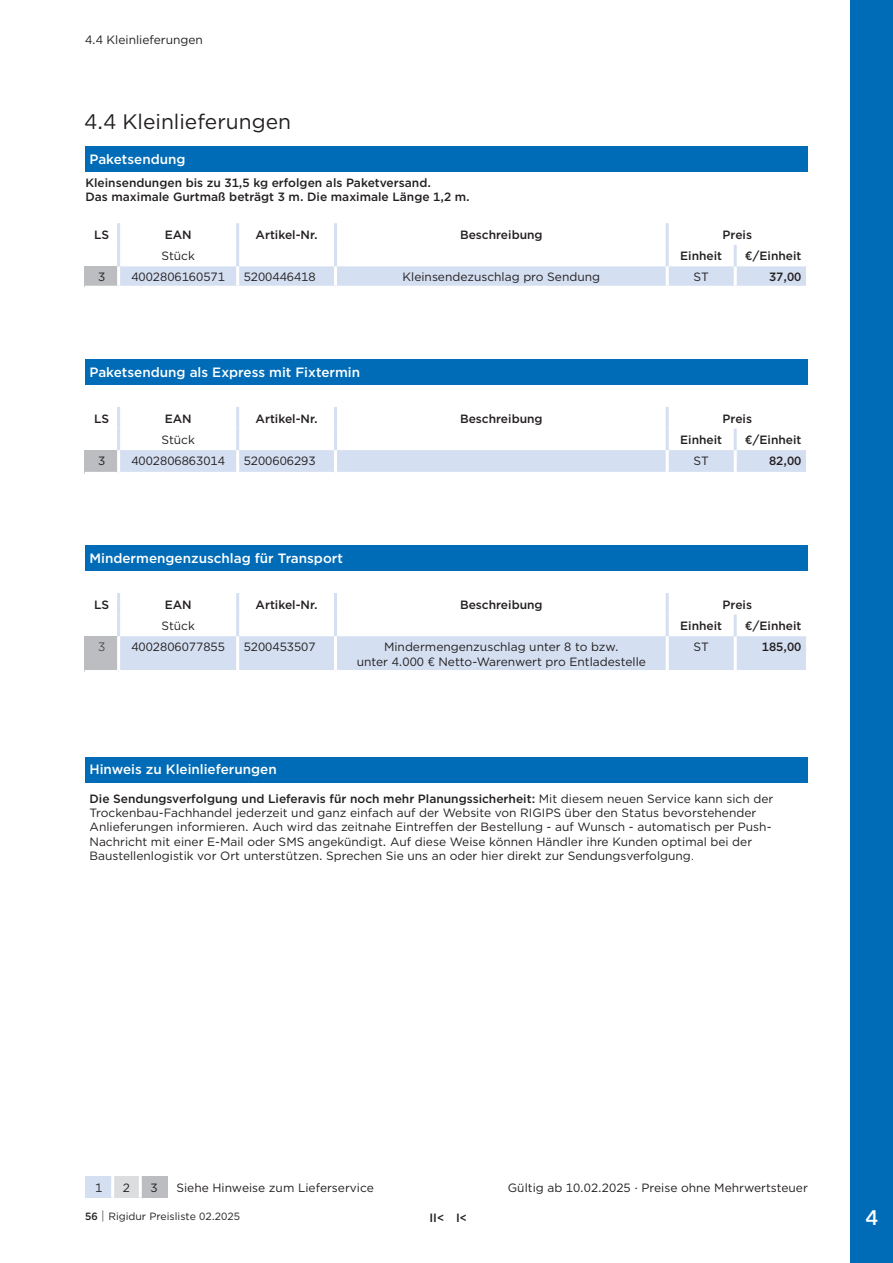
<style>
.page{position:relative;width:893px;height:1263px;background:#fff}
.page>*{position:absolute;margin:0;border:0;box-sizing:border-box;transform-origin:0 0}
.t1{font:21px "Gotham";color:#231f20}
.t2{font:500 21px "Gotham";color:#fff}
.t3{font:500 13.5px "Gotham";color:#fff}
.t4{font:12px/14.4px "Gotham";color:#231f20;text-align:center}
.t5{font:500 12px/14.4px "Gotham";color:#231f20}
.t6{font:300 12px "Gotham";color:#231f20}
.t7{font:10.5px "Gotham";color:#231f20}
.s1{font-weight:500}
.s2{font-weight:300}
.s3{font-weight:300;font-size:12px}
</style>
<div class="page">
<div style="left:85px;top:1176px;width:28px;height:22px;background:#d4dff1"></div>
<div style="left:113px;top:1176px;width:27px;height:22px;background:#dcdddf"></div>
<div style="left:140px;top:1176px;width:28px;height:22px;background:#bcbdc0"></div>
<hr style="left:111px;top:1176px;width:3px;height:22px;background:#fff">
<hr style="left:139px;top:1176px;width:3px;height:22px;background:#fff">
<div style="left:85px;top:147px;width:723px;height:25px;background:#006cb7"></div>
<div style="left:85px;top:266px;width:34px;height:21px;background:#bcbdc0"></div>
<svg style="left:120px;top:266px;width:686px;height:20px;background:#d5e0f1"></svg>
<hr style="left:117px;top:223px;width:3px;height:22px;background:#d4dff1">
<hr style="left:236px;top:223px;width:3px;height:22px;background:#d4dff1">
<hr style="left:334px;top:223px;width:3px;height:22px;background:#d4dff1">
<hr style="left:334px;top:245px;width:3px;height:21px;background:#d4dff1">
<hr style="left:117px;top:245px;width:3px;height:21px;background:#d4dff1">
<hr style="left:236px;top:245px;width:3px;height:21px;background:#d4dff1">
<hr style="left:666px;top:245px;width:3px;height:21px;background:#d4dff1">
<hr style="left:85px;top:286px;width:34px;height:3px;background:#fff">
<hr style="left:117px;top:266px;width:3px;height:20px;background:#fff">
<hr style="left:236px;top:266px;width:3px;height:20px;background:#fff">
<hr style="left:334px;top:266px;width:3px;height:20px;background:#fff">
<hr style="left:666px;top:266px;width:3px;height:20px;background:#fff">
<hr style="left:734px;top:266px;width:3px;height:20px;background:#fff">
<hr style="left:666px;top:223px;width:3px;height:22px;background:#d4dff1">
<hr style="left:734px;top:245px;width:3px;height:21px;background:#d4dff1">
<div style="left:85px;top:359px;width:723px;height:26px;background:#006cb7"></div>
<div style="left:85px;top:450px;width:34px;height:23px;background:#bcbdc0"></div>
<div style="left:120px;top:450px;width:686px;height:22px;background:#d4dff1"></div>
<hr style="left:117px;top:407px;width:3px;height:21px;background:#d4dff1">
<hr style="left:236px;top:407px;width:3px;height:21px;background:#d4dff1">
<hr style="left:334px;top:407px;width:3px;height:21px;background:#d4dff1">
<hr style="left:334px;top:428px;width:3px;height:22px;background:#d4dff1">
<hr style="left:117px;top:428px;width:3px;height:22px;background:#d4dff1">
<hr style="left:236px;top:428px;width:3px;height:22px;background:#d4dff1">
<hr style="left:666px;top:428px;width:3px;height:22px;background:#d4dff1">
<hr style="left:85px;top:472px;width:34px;height:3px;background:#fff">
<hr style="left:117px;top:450px;width:3px;height:22px;background:#fff">
<hr style="left:236px;top:450px;width:3px;height:22px;background:#fff">
<hr style="left:334px;top:450px;width:3px;height:22px;background:#fff">
<hr style="left:666px;top:450px;width:3px;height:22px;background:#fff">
<hr style="left:734px;top:450px;width:3px;height:22px;background:#fff">
<hr style="left:666px;top:407px;width:3px;height:21px;background:#d4dff1">
<hr style="left:734px;top:428px;width:3px;height:22px;background:#d4dff1">
<div style="left:85px;top:545px;width:723px;height:26px;background:#006cb7"></div>
<div style="left:85px;top:636px;width:34px;height:35px;background:#bcbdc0"></div>
<div style="left:120px;top:636px;width:686px;height:34px;background:#d4dff1"></div>
<hr style="left:117px;top:593px;width:3px;height:22px;background:#d4dff1">
<hr style="left:236px;top:593px;width:3px;height:22px;background:#d4dff1">
<hr style="left:334px;top:593px;width:3px;height:22px;background:#d4dff1">
<hr style="left:334px;top:615px;width:3px;height:21px;background:#d4dff1">
<hr style="left:117px;top:615px;width:3px;height:21px;background:#d4dff1">
<hr style="left:236px;top:615px;width:3px;height:21px;background:#d4dff1">
<hr style="left:666px;top:615px;width:3px;height:21px;background:#d4dff1">
<hr style="left:85px;top:670px;width:34px;height:3px;background:#fff">
<hr style="left:117px;top:636px;width:3px;height:34px;background:#fff">
<hr style="left:236px;top:636px;width:3px;height:34px;background:#fff">
<hr style="left:334px;top:636px;width:3px;height:34px;background:#fff">
<hr style="left:666px;top:636px;width:3px;height:34px;background:#fff">
<hr style="left:734px;top:636px;width:3px;height:34px;background:#fff">
<hr style="left:666px;top:593px;width:3px;height:22px;background:#d4dff1">
<hr style="left:734px;top:615px;width:3px;height:21px;background:#d4dff1">
<div style="left:85px;top:757px;width:723px;height:25px;background:#006cb7"></div>
<div style="left:850px;top:0;width:43px;height:1263px;background:#006cb7"></div>
<p class="t4" style="left:85px;top:32px;width:119px">4.4 Kleinlieferungen</p>
<h1 class="t1" style="left:85px;top:109px;width:208px">4.4 Kleinlieferungen</h1>
<p class="t3" style="left:89px;top:151px;width:98px">Paketsendung</p>
<p class="t5" style="left:85px;top:175px;width:386px">Kleinsendungen bis zu 31,5 kg erfolgen als Paketversand.<br>Das maximale Gurtmaß beträgt 3 m. Die maximale Länge 1,2 m.</p>
<p class="t5" style="left:94px;top:227px;width:17px">LS</p>
<p class="t5" style="left:165px;top:227px;width:29px">EAN</p>
<p class="t5" style="left:256px;top:227px;width:64px">Artikel-Nr.</p>
<p class="t5" style="left:460px;top:227px;width:84px">Beschreibung</p>
<p class="t5" style="left:723px;top:227px;width:31px">Preis</p>
<p class="t4" style="left:161px;top:249px;width:35px">Stück</p>
<p class="t5" style="left:680px;top:249px;width:43px">Einheit</p>
<p class="t5" style="left:745px;top:249px;width:58px">€/Einheit</p>
<p class="t4" style="left:98px;top:270px;width:9px">3</p>
<p class="t4" style="left:131px;top:270px;width:95px">4002806160571</p>
<p class="t4" style="left:244px;top:270px;width:74px">5200446418</p>
<p class="t4" style="left:403px;top:270px;width:199px">Kleinsendezuschlag pro Sendung</p>
<p class="t4" style="left:694px;top:270px;width:17px">ST</p>
<p class="t5" style="left:769px;top:270px;width:34px">37,00</p>
<p class="t3" style="left:89px;top:363px;width:272px">Paketsendung als Express mit Fixtermin</p>
<p class="t5" style="left:94px;top:411px;width:17px">LS</p>
<p class="t5" style="left:165px;top:411px;width:29px">EAN</p>
<p class="t5" style="left:256px;top:411px;width:64px">Artikel-Nr.</p>
<p class="t5" style="left:460px;top:411px;width:84px">Beschreibung</p>
<p class="t5" style="left:723px;top:411px;width:31px">Preis</p>
<p class="t4" style="left:161px;top:432px;width:35px">Stück</p>
<p class="t5" style="left:680px;top:432px;width:43px">Einheit</p>
<p class="t5" style="left:745px;top:432px;width:58px">€/Einheit</p>
<p class="t4" style="left:98px;top:453px;width:9px">3</p>
<p class="t4" style="left:131px;top:453px;width:95px">4002806863014</p>
<p class="t4" style="left:244px;top:453px;width:74px">5200606293</p>
<p class="t4" style="left:694px;top:453px;width:17px">ST</p>
<p class="t5" style="left:769px;top:453px;width:34px">82,00</p>
<p class="t3" style="left:89px;top:549px;width:255px">Mindermengenzuschlag für Transport</p>
<p class="t5" style="left:94px;top:597px;width:17px">LS</p>
<p class="t5" style="left:165px;top:597px;width:29px">EAN</p>
<p class="t5" style="left:256px;top:597px;width:64px">Artikel-Nr.</p>
<p class="t5" style="left:460px;top:597px;width:84px">Beschreibung</p>
<p class="t5" style="left:723px;top:597px;width:31px">Preis</p>
<p class="t4" style="left:161px;top:618px;width:35px">Stück</p>
<p class="t5" style="left:680px;top:619px;width:43px">Einheit</p>
<p class="t5" style="left:745px;top:619px;width:58px">€/Einheit</p>
<p class="t6" style="left:98px;top:639px;width:9px">3</p>
<p class="t4" style="left:131px;top:639px;width:95px">4002806077855</p>
<p class="t4" style="left:244px;top:639px;width:74px">5200453507</p>
<p class="t4" style="left:357px;top:639px;width:291px">Mindermengenzuschlag unter 8 to bzw.<br>unter 4.000 € Netto-Warenwert pro Entladestelle</p>
<p class="t4" style="left:694px;top:639px;width:17px">ST</p>
<p class="t5" style="left:762px;top:639px;width:41px">185,00</p>
<p class="t3" style="left:89px;top:761px;width:189px">Hinweis zu Kleinlieferungen</p>
<p class="t4" style="left:90px;top:791px;width:685px;text-align:left"><span class="s1">Die Sendungsverfolgung und Lieferavis für noch mehr Planungssicherheit:</span> Mit diesem neuen Service kann sich der Trockenbau-Fachhandel jederzeit und ganz einfach auf der Website von RIGIPS über den Status bevorstehender Anlieferungen informieren. Auch wird das zeitnahe Eintreffen der Bestellung - auf Wunsch - automatisch per Push-Nachricht mit einer E-Mail oder SMS angekündigt. Auf diese Weise können Händler ihre Kunden optimal bei der Baustellenlogistik vor Ort unterstützen. Sprechen Sie uns an oder hier direkt zur Sendungsverfolgung<span class="s2">.</span></p>
<p class="t4" style="left:95px;top:1180px;width:9px">1</p>
<p class="t4" style="left:123px;top:1180px;width:9px">2</p>
<p class="t4" style="left:151px;top:1180px;width:9px">3</p>
<p class="t4" style="left:176px;top:1180px;width:199px">Siehe Hinweise zum Lieferservice</p>
<p class="t4" style="left:508px;top:1180px;width:302px">Gültig ab 10.02.2025 · Preise ohne Mehrwertsteuer</p>
<p class="t7" style="left:85px;top:1210px;width:157px"><span class="s1">56</span> <span class="s3">|</span> Rigidur Preisliste 02.2025</p>
<p class="t5" style="left:429px;top:1210px;width:39px">II&lt; I&lt;</p>
<h1 class="t2" style="left:865px;top:1203px;width:14px">4</h1>
</div>
